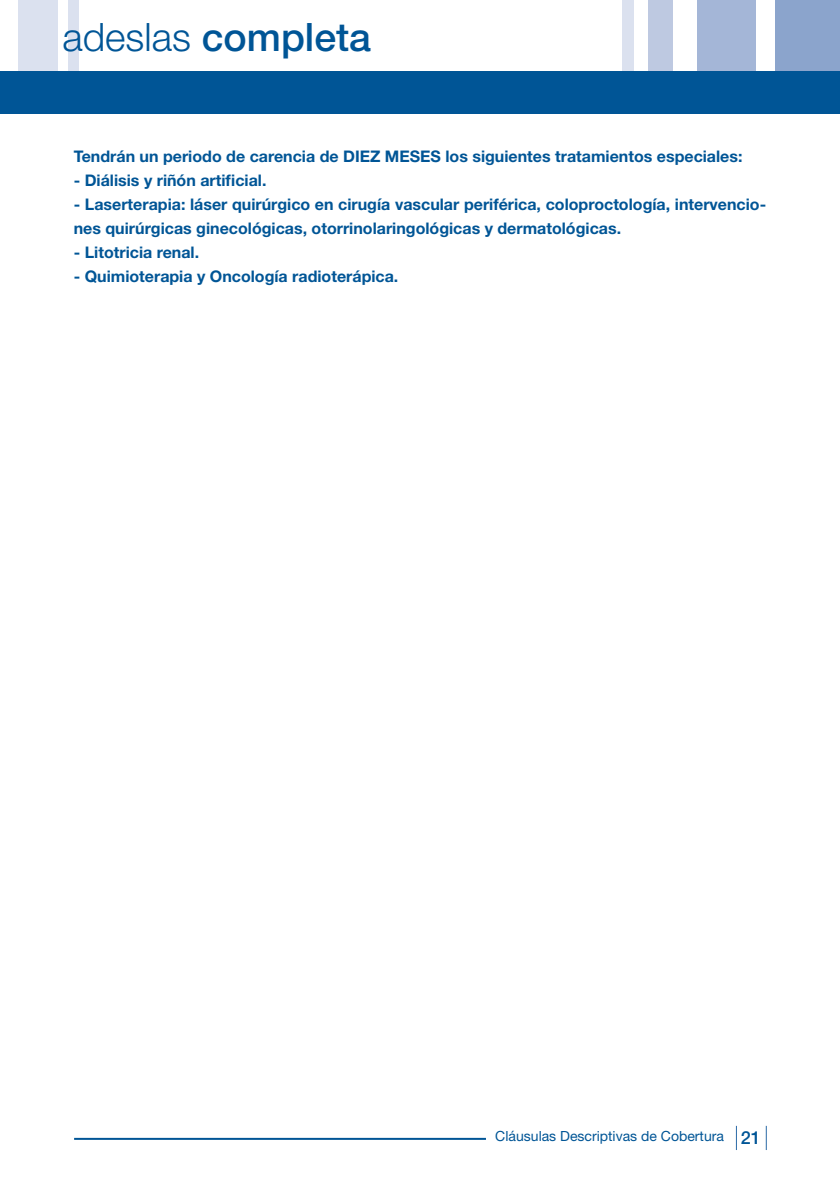
<style>
.page{position:relative;width:840px;height:1191px;background:#fff}
.page>*{position:absolute;margin:0;border:0;box-sizing:border-box;transform-origin:0 0}
.t1{font:500 39.2px "Helvetica Neue";color:#005596}
.t2{font:700 16px/24px "Helvetica Neue";color:#005596}
.t3{font:14px "Helvetica Neue";color:#005596}
.s1{font-weight:300}
.s2{font-weight:500;font-size:18px}
</style>
<div class="page">
<div style="left:68px;top:0;width:11px;height:96px;background:#dbe1ef"></div>
<div style="left:18px;top:0;width:40px;height:96px;background:#dbe1ef"></div>
<div style="left:775px;top:0;width:64px;height:96px;background:#8ba4cc"></div>
<div style="left:621px;top:0;width:12px;height:96px;background:#dbe1ef"></div>
<div style="left:647px;top:0;width:25px;height:96px;background:#bec9e1"></div>
<div style="left:697px;top:0;width:58px;height:96px;background:#a4b6d7"></div>
<div style="left:0;top:71px;width:839px;height:43px;background:#005596"></div>
<hr style="left:74px;top:1137px;width:411px;height:2px;background:#005596">
<svg style="left:765px;top:1126px;width:1px;height:24px"></svg>
<svg style="left:735px;top:1126px;width:1px;height:24px"></svg>
<h1 class="t1" style="left:62px;top:23px;width:310px"><span class="s1">adeslas</span> completa</h1>
<p class="t2" style="left:74px;top:146px;width:670px">Tendrán un periodo de carencia de DIEZ MESES los siguientes tratamientos especiales:</p>
<p class="t2" style="left:74px;top:170px;width:194px">- Diálisis y riñón artificial.</p>
<p class="t2" style="left:74px;top:194px;width:693px">- Laserterapia: láser quirúrgico en cirugía vascular periférica, coloproctología, intervencio&shy;nes quirúrgicas ginecológicas, otorrinolaringológicas y dermatológicas.</p>
<p class="t2" style="left:74px;top:242px;width:127px">- Litotricia renal.</p>
<p class="t2" style="left:74px;top:266px;width:326px">- Quimioterapia y Oncología radioterápica.</p>
<p class="t3" style="left:495px;top:1131px;width:267px">Cláusulas Descriptivas de Cobertura <span class="s2">21</span></p>
</div>
